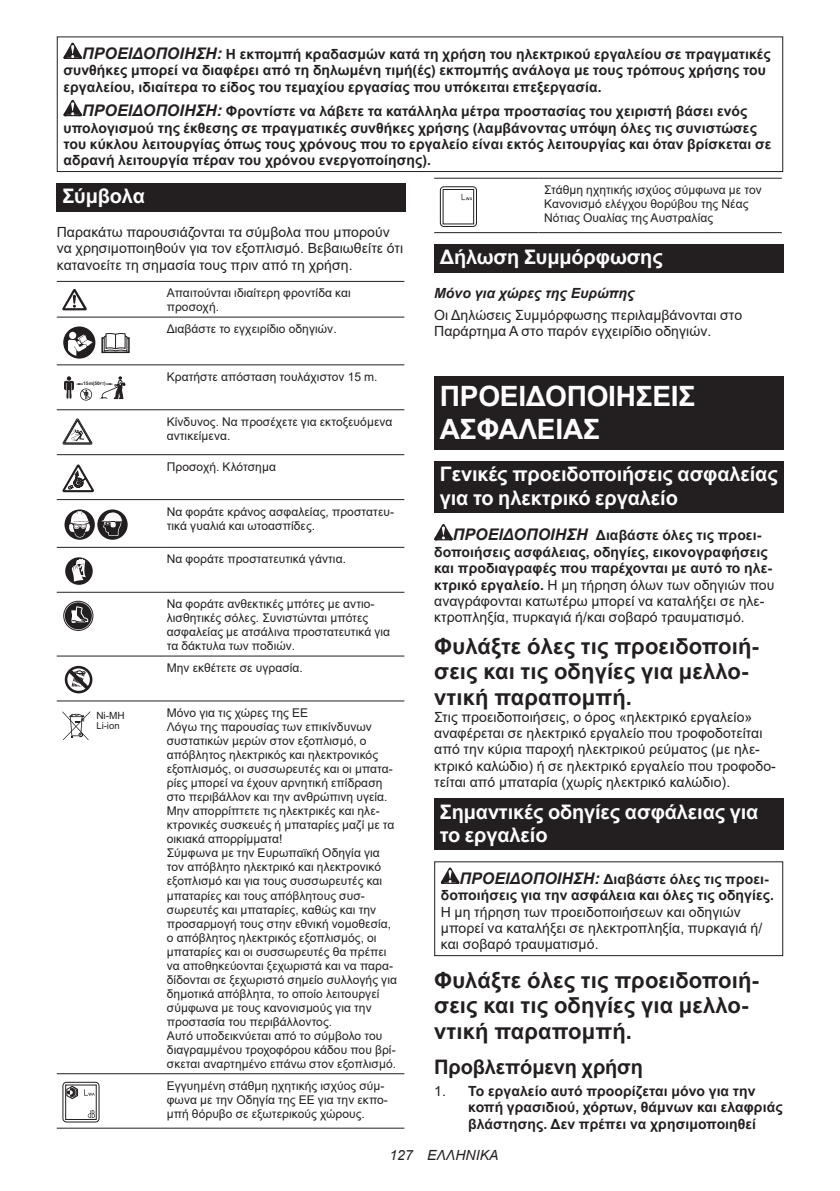
<style>
.page{position:relative;width:840px;height:1191px;background:#fff}
.page>*{position:absolute;margin:0;border:0;box-sizing:border-box;transform-origin:0 0}
.t1{font:700 28px/32.8px "Arial";letter-spacing:-.01em;color:#fff}
.t2{font:700 22px/25.8px "Arial";letter-spacing:.005em;color:#231f20}
.t3{font:700 20px/23.4px "Arial";letter-spacing:-.01em;color:#fff}
.t4{font:700 20px "Arial";letter-spacing:-.01em;color:#231f20}
.t5{font:700 14px/16.4px "Arial";letter-spacing:.005em;color:#231f20}
.t6{font:14px/16.4px "Arial";letter-spacing:.005em;color:#231f20}
.t7{font:italic 700 14px "Arial";letter-spacing:.005em;color:#231f20}
.t8{font:italic 14px "Arial";letter-spacing:.005em;color:#231f20}
.t9{font:12px/14px "Arial";letter-spacing:.005em;color:#231f20}
.t10{font:10px "Arial";color:#231f20}
.t11{font:9.6px "Arial";color:#231f20}
.t12{font:700 4.8px "Arial";color:#231f20}
.s1{font-style:italic;font-size:16px}
.s2{font-size:3.6px}
.s3{font-weight:400}
</style>
<div class="page">
<svg style="left:63px;top:43px;width:19px;height:16px"></svg>
<svg style="left:63px;top:100px;width:19px;height:16px"></svg>
<div style="left:57px;top:36px;width:725px;height:136px;border:1px solid #231f20"></div>
<div style="left:57px;top:183px;width:348px;height:29px;background:#231f20"></div>
<hr style="left:57px;top:281px;width:104px;height:1px;background:#231f20">
<hr style="left:161px;top:281px;width:243px;height:1px;background:#231f20">
<hr style="left:57px;top:316px;width:104px;height:1px;background:#231f20">
<hr style="left:161px;top:316px;width:243px;height:1px;background:#231f20">
<hr style="left:57px;top:364px;width:104px;height:1px;background:#231f20">
<hr style="left:161px;top:364px;width:243px;height:1px;background:#231f20">
<hr style="left:57px;top:409px;width:104px;height:1px;background:#231f20">
<hr style="left:161px;top:409px;width:243px;height:1px;background:#231f20">
<hr style="left:57px;top:454px;width:104px;height:1px;background:#231f20">
<hr style="left:161px;top:454px;width:243px;height:1px;background:#231f20">
<hr style="left:57px;top:499px;width:104px;height:1px;background:#231f20">
<hr style="left:161px;top:499px;width:243px;height:1px;background:#231f20">
<hr style="left:57px;top:547px;width:104px;height:1px;background:#231f20">
<hr style="left:161px;top:547px;width:243px;height:1px;background:#231f20">
<hr style="left:57px;top:592px;width:104px;height:1px;background:#231f20">
<hr style="left:161px;top:592px;width:243px;height:1px;background:#231f20">
<hr style="left:57px;top:655px;width:104px;height:1px;background:#231f20">
<hr style="left:161px;top:655px;width:243px;height:1px;background:#231f20">
<hr style="left:57px;top:700px;width:104px;height:1px;background:#231f20">
<hr style="left:161px;top:700px;width:243px;height:1px;background:#231f20">
<hr style="left:57px;top:1073px;width:104px;height:1px;background:#231f20">
<hr style="left:161px;top:1073px;width:243px;height:1px;background:#231f20">
<hr style="left:57px;top:1127px;width:104px;height:1px;background:#231f20">
<hr style="left:161px;top:1127px;width:243px;height:1px;background:#231f20">
<svg style="left:62px;top:289px;width:25px;height:21px"></svg>
<svg style="left:63px;top:326px;width:32px;height:33px"></svg>
<svg style="left:101px;top:333px;width:29px;height:21px"></svg>
<svg style="left:64px;top:376px;width:26px;height:23px"></svg>
<svg style="left:99px;top:376px;width:27px;height:23px"></svg>
<svg style="left:62px;top:418px;width:30px;height:27px"></svg>
<svg style="left:62px;top:464px;width:32px;height:28px"></svg>
<svg style="left:64px;top:509px;width:31px;height:31px"></svg>
<svg style="left:69px;top:509px;width:59px;height:31px"></svg>
<div style="left:65px;top:557px;width:28px;height:28px;background:#231f20;border-radius:50%"></div>
<svg style="left:72px;top:559px;width:15px;height:22px"></svg>
<div style="left:65px;top:602px;width:27px;height:27px;background:#231f20;border-radius:50%"></div>
<div style="left:63px;top:601px;width:30px;height:30px;border:1px solid #231f20;border-radius:50%"></div>
<svg style="left:71px;top:600px;width:17px;height:30px"></svg>
<svg style="left:65px;top:665px;width:28px;height:28px"></svg>
<svg style="left:62px;top:711px;width:28px;height:29px"></svg>
<svg style="left:84px;top:1089px;width:10px;height:6px"></svg>
<div style="left:65px;top:1084px;width:31px;height:35px;border:1px solid #231f20"></div>
<svg style="left:88px;top:1110px;width:7px;height:8px"></svg>
<svg style="left:66px;top:1085px;width:12px;height:14px"></svg>
<div style="left:62px;top:1081px;width:37px;height:41px;border:1px solid #231f20;border-radius:4px"></div>
<hr style="left:434px;top:178px;width:104px;height:1px;background:#231f20">
<hr style="left:538px;top:178px;width:243px;height:1px;background:#231f20">
<hr style="left:434px;top:232px;width:104px;height:1px;background:#231f20">
<hr style="left:538px;top:232px;width:243px;height:1px;background:#231f20">
<svg style="left:461px;top:194px;width:10px;height:6px"></svg>
<div style="left:439px;top:186px;width:37px;height:41px;border:1px solid #231f20;border-radius:4px"></div>
<div style="left:434px;top:244px;width:348px;height:29px;background:#231f20"></div>
<div style="left:434px;top:376px;width:348px;height:74px;background:#231f20"></div>
<div style="left:434px;top:461px;width:348px;height:52px;background:#231f20"></div>
<svg style="left:434px;top:524px;width:18px;height:16px"></svg>
<div style="left:434px;top:798px;width:348px;height:52px;background:#231f20"></div>
<svg style="left:440px;top:867px;width:19px;height:17px"></svg>
<div style="left:434px;top:861px;width:348px;height:95px;border:1px solid #231f20"></div>
<p class="t5" style="left:63px;top:46px;width:708px;text-indent:19px"><span class="s1">ΠΡΟΕΙΔΟΠΟΙΗΣΗ:</span> Η εκπομπή κραδασμών κατά τη χρήση του ηλεκτρικού εργαλείου σε πραγματικές συνθήκες μπορεί να διαφέρει από τη δηλωμένη τιμή(ές) εκπομπής ανάλογα με τους τρόπους χρήσης του εργαλείου, ιδιαίτερα το είδος του τεμαχίου εργασίας που υπόκειται επεξεργασία.</p>
<p class="t5" style="left:63px;top:103px;width:709px;text-indent:19px"><span class="s1">ΠΡΟΕΙΔΟΠΟΙΗΣΗ:</span> Φροντίστε να λάβετε τα κατάλληλα μέτρα προστασίας του χειριστή βάσει ενός υπολογισμού της έκθεσης σε πραγματικές συνθήκες χρήσης (λαμβάνοντας υπόψη όλες τις συνιστώσες του κύκλου λειτουργίας όπως τους χρόνους που το εργαλείο είναι εκτός λειτουργίας και όταν βρίσκεται σε αδρανή λειτουργία πέραν του χρόνου ενεργοποίησης).</p>
<h3 class="t3" style="left:62px;top:185px;width:84px">Σύμβολα</h3>
<p class="t6" style="left:57px;top:224px;width:348px">Παρακάτω παρουσιάζονται τα σύμβολα που μπορούν να χρησιμοποιηθούν για τον εξοπλισμό. Βεβαιωθείτε ότι κατανοείτε τη σημασία τους πριν από τη χρήση.</p>
<p class="t9" style="left:167px;top:286px;width:185px">Απαιτούνται ιδιαίτερη φροντίδα και προσοχή.</p>
<p class="t9" style="left:167px;top:322px;width:171px">Διαβάστε το εγχειρίδιο οδηγιών.</p>
<p class="t9" style="left:544px;top:183px;width:219px">Στάθμη ηχητικής ισχύος σύμφωνα με τον<br>Κανονισμό ελέγχου θορύβου της Νέας<br>Νότιας Ουαλίας της Αυστραλίας</p>
<h3 class="t3" style="left:439px;top:246px;width:224px">Δήλωση Συμμόρφωσης</h3>
<p class="t7" style="left:434px;top:284px;width:202px">Μόνο για χώρες της Ευρώπης</p>
<p class="t6" style="left:434px;top:307px;width:309px">Οι Δηλώσεις Συμμόρφωσης περιλαμβάνονται στο<br>Παράρτημα A στο παρόν εγχειρίδιο οδηγιών.</p>
<p class="t12" style="left:83px;top:380px;width:24px">15m(50<span class="s2">FT</span>)</p>
<p class="t10" style="left:96px;top:708px;width:30px">Ni-MH</p>
<p class="t11" style="left:96px;top:719px;width:25px">Li-ion</p>
<p class="t9" style="left:167px;top:369px;width:212px">Κρατήστε απόσταση τουλάχιστον 15 m.</p>
<p class="t9" style="left:167px;top:414px;width:227px">Κίνδυνος. Να προσέχετε για εκτοξευόμενα αντικείμενα.</p>
<p class="t9" style="left:167px;top:459px;width:111px">Προσοχή. Κλότσημα</p>
<p class="t9" style="left:167px;top:504px;width:229px">Να φοράτε κράνος ασφαλείας, προστατευ&shy;τικά γυαλιά και ωτοασπίδες.</p>
<p class="t9" style="left:167px;top:552px;width:181px">Να φοράτε προστατευτικά γάντια.</p>
<p class="t9" style="left:167px;top:597px;width:225px">Να φοράτε ανθεκτικές μπότες με αντιο&shy;λισθητικές σόλες. Συνιστώνται μπότες ασφαλείας με ατσάλινα προστατευτικά για τα δάκτυλα των ποδιών.</p>
<p class="t9" style="left:167px;top:660px;width:138px">Μην εκθέτετε σε υγρασία.</p>
<p class="t9" style="left:167px;top:705px;width:232px">Μόνο για τις χώρες της ΕΕ<br>Λόγω της παρουσίας των επικίνδυνων συστατικών μερών στον εξοπλισμό, ο απόβλητος ηλεκτρικός και ηλεκτρονικός εξοπλισμός, οι συσσωρευτές και οι μπατα&shy;ρίες μπορεί να έχουν αρνητική επίδραση στο περιβάλλον και την ανθρώπινη υγεία.<br>Μην απορρίπτετε τις ηλεκτρικές και ηλε&shy;κτρονικές συσκευές ή μπαταρίες μαζί με τα οικιακά απορρίμματα!<br>Σύμφωνα με την Ευρωπαϊκή Οδηγία για τον απόβλητο ηλεκτρικό και ηλεκτρονικό εξοπλισμό και για τους συσσωρευτές και μπαταρίες και τους απόβλητους συσ&shy;σωρευτές και μπαταρίες, καθώς και την προσαρμογή τους στην εθνική νομοθεσία, ο απόβλητος ηλεκτρικός εξοπλισμός, οι μπαταρίες και οι συσσωρευτές θα πρέπει να αποθηκεύονται ξεχωριστά και να παρα&shy;δίδονται σε ξεχωριστό σημείο συλλογής για δημοτικά απόβλητα, το οποίο λειτουργεί σύμφωνα με τους κανονισμούς για την προστασία του περιβάλλοντος.<br>Αυτό υποδεικνύεται από το σύμβολο του διαγραμμένου τροχοφόρου κάδου που βρί&shy;σκεται αναρτημένο επάνω στον εξοπλισμό.</p>
<p class="t9" style="left:167px;top:1078px;width:223px">Εγγυημένη στάθμη ηχητικής ισχύος σύμ&shy;φωνα με την Οδηγία της ΕΕ για την εκπο&shy;μπή θόρυβο σε εξωτερικούς χώρους.</p>
<h1 class="t1" style="left:439px;top:380px;width:257px">ΠΡΟΕΙΔΟΠΟΙΗΣΕΙΣ<br>ΑΣΦΑΛΕΙΑΣ</h1>
<h3 class="t3" style="left:439px;top:463px;width:339px">Γενικές προειδοποιήσεις ασφαλείας για το ηλεκτρικό εργαλείο</h3>
<p class="t5" style="left:434px;top:527px;width:341px;text-indent:19px"><span class="s1">ΠΡΟΕΙΔΟΠΟΙΗΣΗ</span> Διαβάστε όλες τις προει&shy;δοποιήσεις ασφάλειας, οδηγίες, εικονογραφήσεις και προδιαγραφές που παρέχονται με αυτό το ηλε&shy;κτρικό εργαλείο. <span class="s3">Η μη τήρηση όλων των οδηγιών που αναγράφονται κατωτέρω μπορεί να καταλήξει σε ηλε&shy;κτροπληξία, πυρκαγιά ή/και σοβαρό τραυματισμό.</span></p>
<h2 class="t2" style="left:434px;top:633px;width:326px">Φυλάξτε όλες τις προειδοποιή&shy;σεις και τις οδηγίες για μελλο&shy;ντική παραπομπή.</h2>
<p class="t6" style="left:434px;top:708px;width:343px">Στις προειδοποιήσεις, ο όρος «ηλεκτρικό εργαλείο» αναφέρεται σε ηλεκτρικό εργαλείο που τροφοδοτείται από την κύρια παροχή ηλεκτρικού ρεύματος (με ηλε&shy;κτρικό καλώδιο) ή σε ηλεκτρικό εργαλείο που τροφοδο&shy;τείται από μπαταρία (χωρίς ηλεκτρικό καλώδιο).</p>
<h3 class="t3" style="left:439px;top:800px;width:320px">Σημαντικές οδηγίες ασφάλειας για το εργαλείο</h3>
<p class="t5" style="left:440px;top:871px;width:334px;text-indent:19px"><span class="s1">ΠΡΟΕΙΔΟΠΟΙΗΣΗ:</span> Διαβάστε όλες τις προει&shy;δοποιήσεις για την ασφάλεια και όλες τις οδηγίες.</p>
<p class="t6" style="left:440px;top:903px;width:323px">Η μη τήρηση των προειδοποιήσεων και οδηγιών μπορεί να καταλήξει σε ηλεκτροπληξία, πυρκαγιά ή/ και σοβαρό τραυματισμό.</p>
<h2 class="t2" style="left:434px;top:967px;width:326px">Φυλάξτε όλες τις προειδοποιή&shy;σεις και τις οδηγίες για μελλο&shy;ντική παραπομπή.</h2>
<h3 class="t4" style="left:434px;top:1052px;width:210px">Προβλεπόμενη χρήση</h3>
<p class="t5" style="left:468px;top:1082px;width:316px;text-indent:-34px"><span class="s3">1.</span> Το εργαλείο αυτό προορίζεται μόνο για την κοπή γρασιδιού, χόρτων, θάμνων και ελαφριάς βλάστησης. Δεν πρέπει να χρησιμοποιηθεί</p>
<p class="t8" style="left:389px;top:1146px;width:111px">127 ΕΛΛΗΝΙΚΑ</p>
</div>
